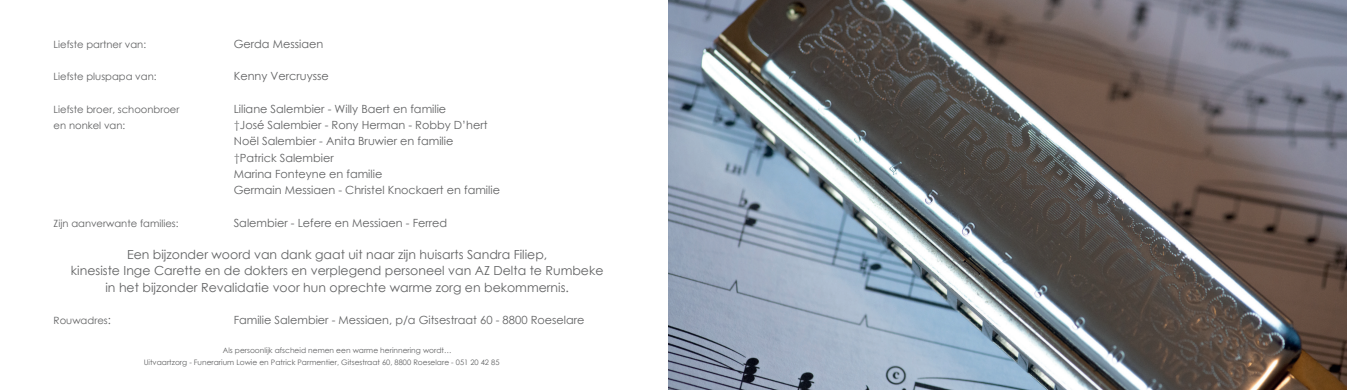
<style>
.page{position:relative;width:1347px;height:390px;background:#fff}
.page>*{position:absolute;margin:0;border:0;box-sizing:border-box;transform-origin:0 0}
.t1{font:12.5px/16.2px "Century Gothic";color:#616263;text-align:center}
.t2{font:11.25px/16.2px "Century Gothic";color:#616263}
.t3{font:10px "Century Gothic";color:#616263}
.t4{font:7.5px/12.5px "Century Gothic";color:#616263}
.s1{font-size:11.25px}
</style>
<div class="page">
<img style="left:668px;top:0;width:678px;height:390px">
<p class="t3" style="left:54px;top:37px;width:94px">Liefste partner van:</p>
<p class="t2" style="left:234px;top:35px;width:91px">Gerda Messiaen</p>
<p class="t3" style="left:54px;top:70px;width:104px">Liefste pluspapa van:</p>
<p class="t2" style="left:234px;top:68px;width:97px">Kenny Vercruysse</p>
<p class="t3" style="left:54px;top:102px;width:127px">Liefste broer, schoonbroer</p>
<p class="t2" style="left:234px;top:100px;width:214px">Liliane Salembier - Willy Baert en familie</p>
<p class="t3" style="left:54px;top:118px;width:73px">en nonkel van:</p>
<p class="t2" style="left:234px;top:117px;width:268px">†José Salembier - Rony Herman - Robby D’hert Noël Salembier - Anita Bruwier en familie<br>†Patrick Salembier<br>Marina Fonteyne en familie<br>Germain Messiaen - Christel Knockaert en familie</p>
<p class="t3" style="left:54px;top:216px;width:126px">Zijn aanverwante families:</p>
<p class="t2" style="left:234px;top:214px;width:215px">Salembier - Lefere en Messiaen - Ferred</p>
<p class="t1" style="left:71px;top:246px;width:534px">Een bijzonder woord van dank gaat uit naar zijn huisarts Sandra Filiep,<br>kinesiste Inge Carette en de dokters en verplegend personeel van AZ Delta te Rumbeke in het bijzonder Revalidatie voor hun oprechte warme zorg en bekommernis.</p>
<p class="t3" style="left:54px;top:313px;width:59px">Rouwadres<span class="s1">:</span></p>
<p class="t2" style="left:234px;top:312px;width:352px">Familie Salembier - Messiaen, p/a Gitsestraat 60 - 8800 Roeselare</p>
<p class="t4" style="left:144px;top:344px;width:357px;text-indent:79px">Als persoonlijk afscheid nemen een warme herinnering wordt…<br>Uitvaartzorg - Funerarium Lowie en Patrick Parmentier, Gitsestraat 60, 8800 Roeselare - 051 20 42 85</p>
</div>
